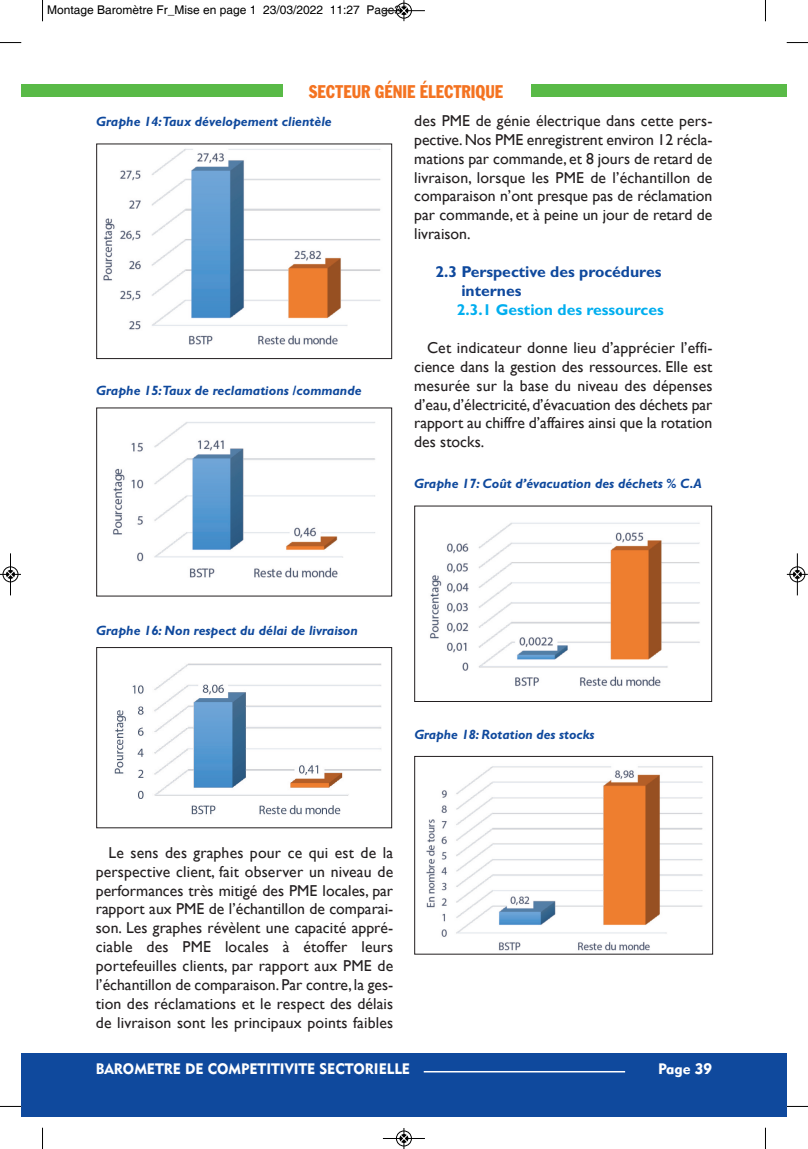
<style>
.page{position:relative;width:808px;height:1149px;background:#fff}
.page>*{position:absolute;margin:0;border:0;box-sizing:border-box;transform-origin:0 0}
.t1{font:condensed 18px "Franklin Gothic BT";color:#f47321;scale:.9 1}
.t2{font:15.75px/18.9px "Gill Sans";color:#231f20;text-align:justify}
.t3{font:700 15.75px/18.9px "Gill Sans";color:#0f499d}
.t4{font:700 15.75px "Gill Sans";color:#00aeef}
.t5{font:15px "Geometric 415 BT Black A";color:#fff;scale:.95 1}
.t6{font:15px "Geometric 415 BT Black A";color:#fff}
.t7{font:italic 700 13.5px "Gill Sans";color:#0f499d}
.t8{font:12px "Helvetica";color:#000}
</style>
<div class="page">
<div style="left:43px;top:1052px;width:744px;height:64px;background:#0f499d"></div>
<div style="left:43px;top:84px;width:239px;height:13px;background:#59ba47"></div>
<div style="left:531px;top:84px;width:256px;height:13px;background:#59ba47"></div>
<hr style="left:424px;top:1070px;width:201px;height:2px;background:#fff">
<div style="left:21px;top:84px;width:22px;height:13px;background:#59ba47"></div>
<div style="left:21px;top:1052px;width:22px;height:64px;background:#0f499d"></div>
<img style="left:103px;top:149px;width:278px;height:196px">
<div style="left:96px;top:143px;width:296px;height:216px;border:1px solid #231f20"></div>
<img style="left:430px;top:522px;width:270px;height:164px">
<div style="left:414px;top:505px;width:298px;height:196px;border:1px solid #231f20"></div>
<img style="left:426px;top:766px;width:277px;height:185px">
<div style="left:414px;top:755px;width:299px;height:199px;border:1px solid #231f20"></div>
<img style="left:113px;top:422px;width:262px;height:156px">
<div style="left:96px;top:407px;width:296px;height:189px;border:1px solid #231f20"></div>
<img style="left:114px;top:663px;width:268px;height:152px">
<div style="left:96px;top:647px;width:296px;height:180px;border:1px solid #231f20"></div>
<svg style="left:42px;top:0;width:1px;height:21px"></svg>
<svg style="left:0;top:42px;width:21px;height:1px"></svg>
<svg style="left:765px;top:0;width:1px;height:21px"></svg>
<svg style="left:787px;top:42px;width:21px;height:1px"></svg>
<svg style="left:42px;top:1127px;width:1px;height:21px"></svg>
<svg style="left:0;top:1105px;width:21px;height:1px"></svg>
<svg style="left:765px;top:1127px;width:1px;height:21px"></svg>
<svg style="left:787px;top:1105px;width:21px;height:1px"></svg>
<div style="left:396px;top:3px;width:16px;height:16px;border:1px solid #fff;border-radius:50%"></div>
<hr style="left:383px;top:10px;width:42px;height:1px;background:#000">
<div style="left:396px;top:3px;width:16px;height:15px;border:1px solid #000;border-radius:50%"></div>
<svg style="left:400px;top:0;width:8px;height:21px"></svg>
<div style="left:396px;top:1130px;width:16px;height:16px;border:1px solid #fff;border-radius:50%"></div>
<hr style="left:383px;top:1137px;width:42px;height:1px;background:#000">
<div style="left:396px;top:1130px;width:16px;height:15px;border:1px solid #000;border-radius:50%"></div>
<svg style="left:400px;top:1128px;width:8px;height:20px"></svg>
<hr style="left:10px;top:553px;width:1px;height:42px;background:#000">
<div style="left:3px;top:566px;width:15px;height:16px;border:1px solid #000;border-radius:50%"></div>
<svg style="left:0;top:570px;width:21px;height:8px"></svg>
<div style="left:789px;top:566px;width:16px;height:16px;border:1px solid #fff;border-radius:50%"></div>
<hr style="left:797px;top:553px;width:1px;height:42px;background:#000">
<div style="left:790px;top:566px;width:15px;height:16px;border:1px solid #000;border-radius:50%"></div>
<svg style="left:787px;top:570px;width:21px;height:8px"></svg>
<p class="t8" style="left:47px;top:2px;width:362px">Montage Baromètre Fr_Mise en page 1 23/03/2022 11:27 Page39</p>
<p class="t1" style="left:309px;top:85px;width:217px">SECTEUR GÉNIE ÉLECTRIQUE</p>
<p class="t7" style="left:96px;top:116px;width:237px">Graphe 14:Taux dévelopement clientèle</p>
<p class="t2" style="left:414px;top:111px;width:300px">des PME de génie électrique dans cette pers&shy;pective.Nos PME enregistrent environ 12 récla&shy;mations par commande, et 8 jours de retard de livraison, lorsque les PME de l’échantillon de comparaison n’ont presque pas de réclamation par commande, et à peine un jour de retard de livraison.</p>
<p class="t3" style="left:461px;top:263px;width:202px;text-indent:-26px">2.3 Perspective des procédures internes</p>
<p class="t4" style="left:457px;top:303px;width:208px">2.3.1 Gestion des ressources</p>
<p class="t2" style="left:414px;top:338px;width:300px;text-indent:13px">Cet indicateur donne lieu d’apprécier l’effi&shy;cience dans la gestion des ressources. Elle est mesurée sur la base du niveau des dépenses d’eau, d’électricité, d’évacuation des déchets par rapport au chiffre d’affaires ainsi que la rotation des stocks.</p>
<p class="t7" style="left:96px;top:385px;width:267px">Graphe 15:Taux de reclamations /commande</p>
<p class="t7" style="left:414px;top:478px;width:289px">Graphe 17: Coût d’évacuation des déchets % C.A</p>
<p class="t7" style="left:96px;top:625px;width:263px">Graphe 16: Non respect du délai de livraison</p>
<p class="t7" style="left:414px;top:729px;width:182px">Graphe 18: Rotation des stocks</p>
<p class="t2" style="left:96px;top:842px;width:299px;text-indent:13px">Le sens des graphes pour ce qui est de la perspective client, fait observer un niveau de performances très mitigé des PME locales, par rapport aux PME de l’échantillon de comparai&shy;son. Les graphes révèlent une capacité appré&shy;ciable des PME locales à étoffer leurs portefeuilles clients, par rapport aux PME de l’échantillon de comparaison. Par contre, la ges&shy;tion des réclamations et le respect des délais de livraison sont les principaux points faibles</p>
<p class="t5" style="left:96px;top:1062px;width:332px">BAROMETRE DE COMPETITIVITE SECTORIELLE</p>
<p class="t6" style="left:658px;top:1062px;width:56px">Page 39</p>
</div>
